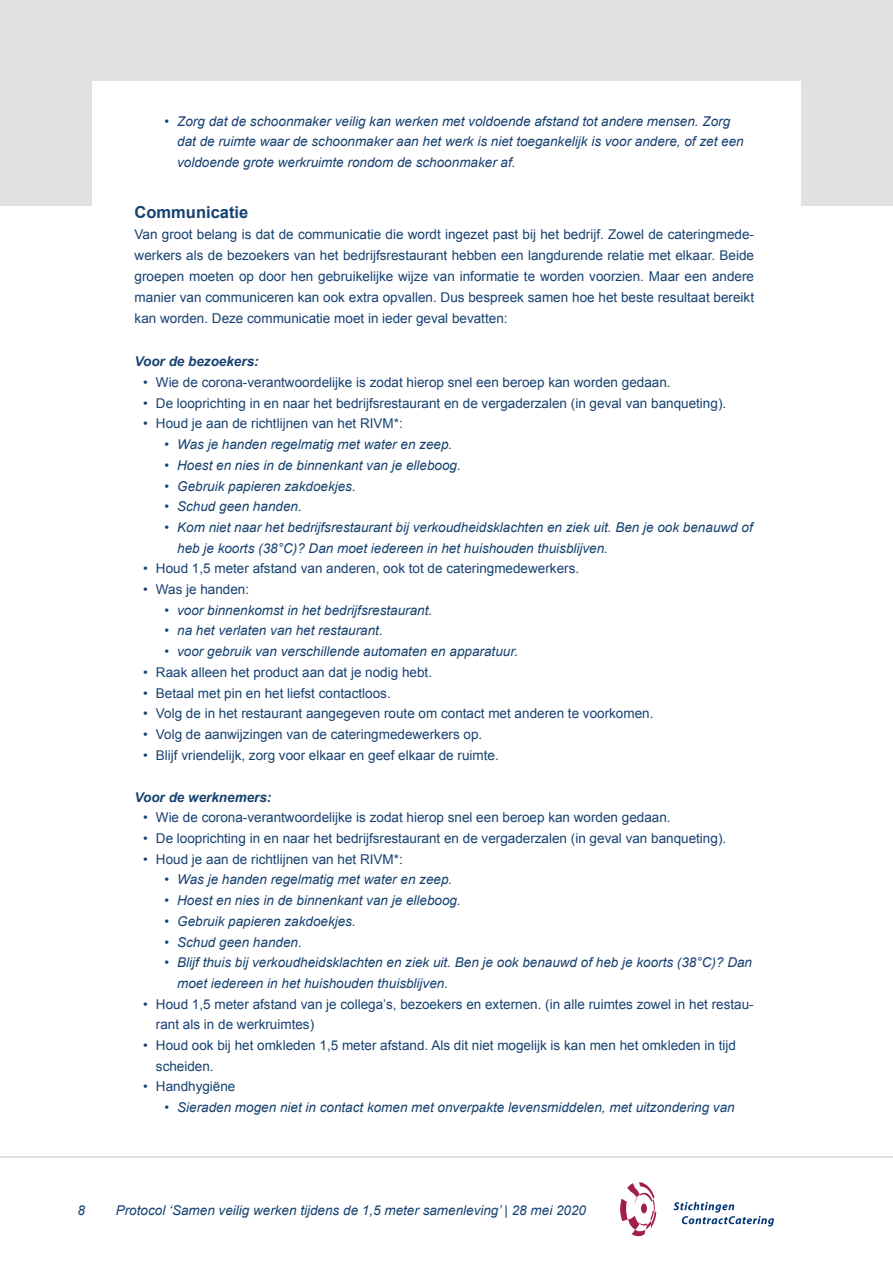
<style>
.page{position:relative;width:893px;height:1263px;background:#fff}
.page>*{position:absolute;margin:0;border:0;box-sizing:border-box;transform-origin:0 0}
.t1{font:700 16.5px "Arial";color:#164171}
.t2{font:13.5px/21px "Arial";color:#164171}
.t3{font:italic 13.5px/20.7px "Arial";color:#164171}
.t4{font:italic 700 13.5px "Arial";color:#164171}
</style>
<div class="page">
<hr style="left:0;top:1157px;width:893px;height:1px;background:#e0e1e3">
<svg style="left:620px;top:1182px;width:36px;height:54px"></svg>
<svg style="left:673px;top:1202px;width:101px;height:24px"></svg>
<div style="left:0;top:0;width:893px;height:206px;background:#e0e1e3"></div>
<div style="left:92px;top:81px;width:709px;height:172px;background:#fff"></div>
<p class="t3" style="left:177px;top:111px;width:568px;text-indent:-13px">• Zorg dat de schoonmaker veilig kan werken met voldoende afstand tot andere mensen. Zorg dat de ruimte waar de schoonmaker aan het werk is niet toegankelijk is voor andere, of zet een voldoende grote werkruimte rondom de schoonmaker af.</p>
<p class="t1" style="left:135px;top:201px;width:115px">Communicatie</p>
<p class="t2" style="left:135px;top:224px;width:621px;text-align:justify">Van groot belang is dat de communicatie die wordt ingezet past bij het bedrijf. Zowel de cateringmede&shy;werkers als de bezoekers van het bedrijfsrestaurant hebben een langdurende relatie met elkaar. Beide groepen moeten op door hen gebruikelijke wijze van informatie te worden voorzien. Maar een andere manier van communiceren kan ook extra opvallen. Dus bespreek samen hoe het beste resultaat bereikt kan worden. Deze communicatie moet in ieder geval bevatten:</p>
<p class="t4" style="left:135px;top:353px;width:126px">Voor de bezoekers:</p>
<p class="t2" style="left:143px;top:372px;width:529px">• Wie de corona-verantwoordelijke is zodat hierop snel een beroep kan worden gedaan.</p>
<p class="t2" style="left:143px;top:393px;width:585px">• De looprichting in en naar het bedrijfsrestaurant en de vergaderzalen (in geval van banqueting).</p>
<p class="t2" style="left:143px;top:413px;width:261px">• Houd je aan de richtlijnen van het RIVM*:</p>
<p class="t3" style="left:164px;top:434px;width:289px">• Was je handen regelmatig met water en zeep.</p>
<p class="t3" style="left:164px;top:455px;width:298px">• Hoest en nies in de binnenkant van je elleboog.</p>
<p class="t3" style="left:164px;top:476px;width:193px">• Gebruik papieren zakdoekjes.</p>
<p class="t3" style="left:164px;top:496px;width:139px">• Schud geen handen.</p>
<p class="t3" style="left:177px;top:517px;width:577px;text-indent:-13px">• Kom niet naar het bedrijfsrestaurant bij verkoudheidsklachten en ziek uit. Ben je ook benauwd of heb je koorts (38°C)? Dan moet iedereen in het huishouden thuisblijven.</p>
<p class="t2" style="left:143px;top:558px;width:437px">• Houd 1,5 meter afstand van anderen, ook tot de cateringmedewerkers.</p>
<p class="t2" style="left:143px;top:579px;width:108px">• Was je handen:</p>
<p class="t3" style="left:164px;top:600px;width:269px">• voor binnenkomst in het bedrijfsrestaurant.</p>
<p class="t3" style="left:164px;top:620px;width:220px">• na het verlaten van het restaurant.</p>
<p class="t3" style="left:164px;top:641px;width:355px">• voor gebruik van verschillende automaten en apparatuur.</p>
<p class="t2" style="left:143px;top:662px;width:290px">• Raak alleen het product aan dat je nodig hebt.</p>
<p class="t2" style="left:143px;top:682px;width:249px">• Betaal met pin en het liefst contactloos.</p>
<p class="t2" style="left:143px;top:703px;width:512px">• Volg de in het restaurant aangegeven route om contact met anderen te voorkomen.</p>
<p class="t2" style="left:143px;top:724px;width:341px">• Volg de aanwijzingen van de cateringmedewerkers op.</p>
<p class="t2" style="left:143px;top:744px;width:357px">• Blijf vriendelijk, zorg voor elkaar en geef elkaar de ruimte.</p>
<p class="t4" style="left:135px;top:788px;width:138px">Voor de werknemers:</p>
<p class="t2" style="left:143px;top:807px;width:529px">• Wie de corona-verantwoordelijke is zodat hierop snel een beroep kan worden gedaan.</p>
<p class="t2" style="left:143px;top:828px;width:585px">• De looprichting in en naar het bedrijfsrestaurant en de vergaderzalen (in geval van banqueting).</p>
<p class="t2" style="left:143px;top:849px;width:261px">• Houd je aan de richtlijnen van het RIVM*:</p>
<p class="t3" style="left:164px;top:869px;width:289px">• Was je handen regelmatig met water en zeep.</p>
<p class="t3" style="left:164px;top:890px;width:298px">• Hoest en nies in de binnenkant van je elleboog.</p>
<p class="t3" style="left:164px;top:911px;width:193px">• Gebruik papieren zakdoekjes.</p>
<p class="t3" style="left:164px;top:932px;width:139px">• Schud geen handen.</p>
<p class="t3" style="left:177px;top:952px;width:576px;text-indent:-13px">• Blijf thuis bij verkoudheidsklachten en ziek uit. Ben je ook benauwd of heb je koorts (38°C)? Dan moet iedereen in het huishouden thuisblijven.</p>
<p class="t2" style="left:156px;top:994px;width:599px;text-indent:-13px">• Houd 1,5 meter afstand van je collega’s, bezoekers en externen. (in alle ruimtes zowel in het restau&shy;rant als in de werkruimtes)</p>
<p class="t2" style="left:156px;top:1035px;width:582px;text-indent:-13px">• Houd ook bij het omkleden 1,5 meter afstand. Als dit niet mogelijk is kan men het omkleden in tijd scheiden.</p>
<p class="t2" style="left:143px;top:1076px;width:94px">• Handhygiëne</p>
<p class="t3" style="left:164px;top:1097px;width:572px">• Sieraden mogen niet in contact komen met onverpakte levensmiddelen, met uitzondering van</p>
<p class="t3" style="left:77px;top:1200px;width:9px">8</p>
<p class="t3" style="left:116px;top:1200px;width:472px">Protocol ‘Samen veilig werken tijdens de 1,5 meter samenleving’ | 28 mei 2020</p>
</div>
